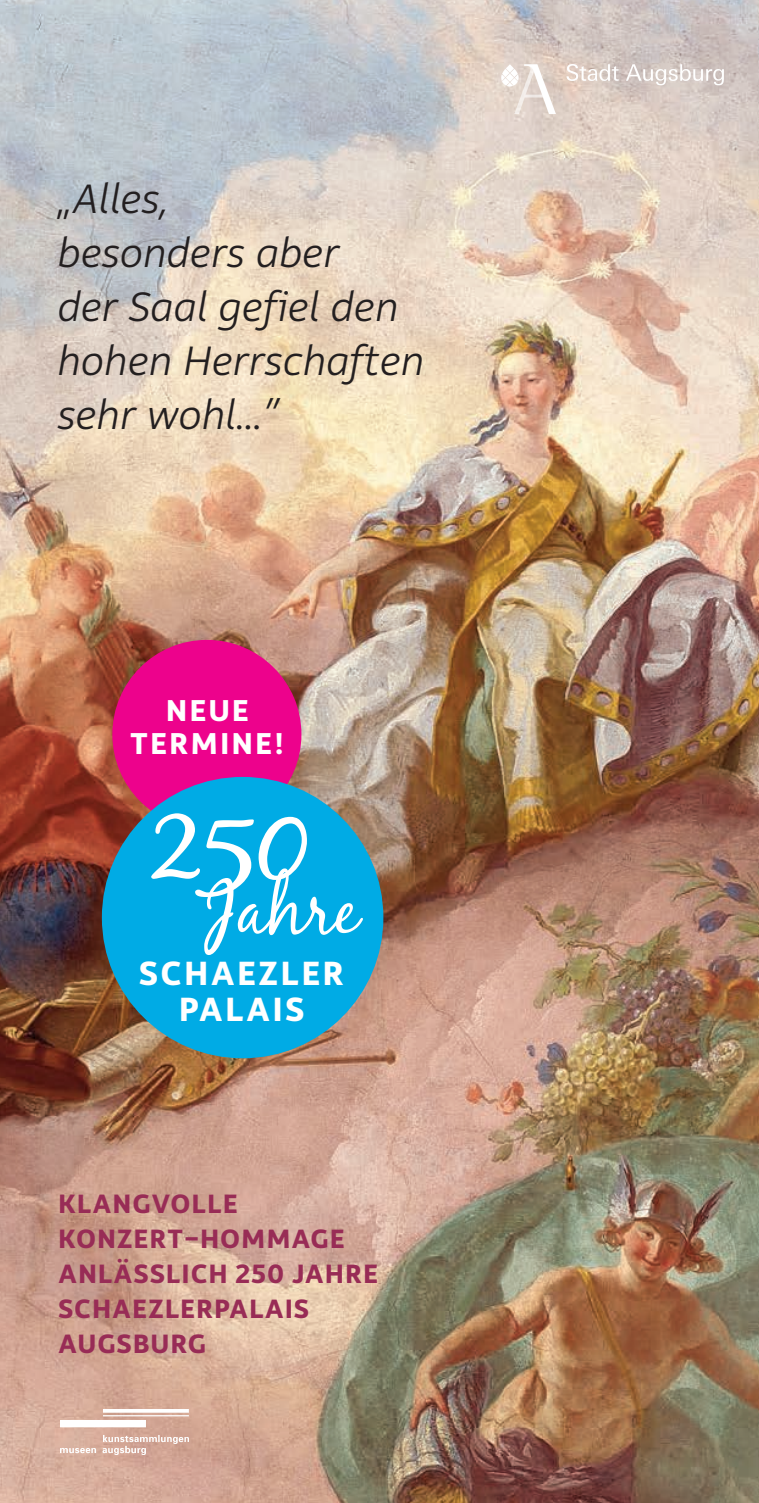
<style>
.page{position:relative;width:759px;height:1503px;background:#fff}
.page>*{position:absolute;margin:0;border:0;box-sizing:border-box;transform-origin:0 0}
.t1{font:108.5px "Black Jack";color:#fff}
.t2{font:71.75px "Black Jack";color:#fff}
.t3{font:italic 300 45px/54px "Rehn";color:#231f20}
.t4{font:700 36.75px/36px "Rehn";letter-spacing:.06em;color:#fff;text-align:center}
.t5{font:700 33px/32.2px "Rehn";letter-spacing:.06em;color:#fff;text-align:center}
.t6{font:700 29px/35px "Rehn";letter-spacing:.03em;color:#982c56}
</style>
<div class="page">
<img style="left:0;top:0;width:758px;height:1502px">
<img style="left:501px;top:65px;width:222px;height:49px">
<img style="left:61px;top:1409px;width:127px;height:45px">
<div style="left:112px;top:640px;width:189px;height:189px;background:#ed028c;border-radius:50%"></div>
<div style="left:102px;top:777px;width:281px;height:281px;background:#00abe5;border-radius:50%"></div>
<h3 class="t3" style="left:58px;top:175px;width:368px">„Alles,<br>besonders aber<br>der Saal gefiel den hohen Herrschaften sehr wohl...”</h3>
<p class="t5" style="left:130px;top:694px;width:156px">NEUE<br>TERMINE!</p>
<h1 class="t1" style="left:148px;top:776px;width:164px">250</h1>
<h2 class="t2" style="left:204px;top:865px;width:155px">Jahre</h2>
<p class="t4" style="left:139px;top:953px;width:207px">SCHAEZLER<br>PALAIS</p>
<p class="t6" style="left:58px;top:1185px;width:321px">KLANGVOLLE<br>KONZERT-HOMMAGE<br>ANLÄSSLICH 250 JAHRE<br>SCHAEZLERPALAIS<br>AUGSBURG</p>
</div>
